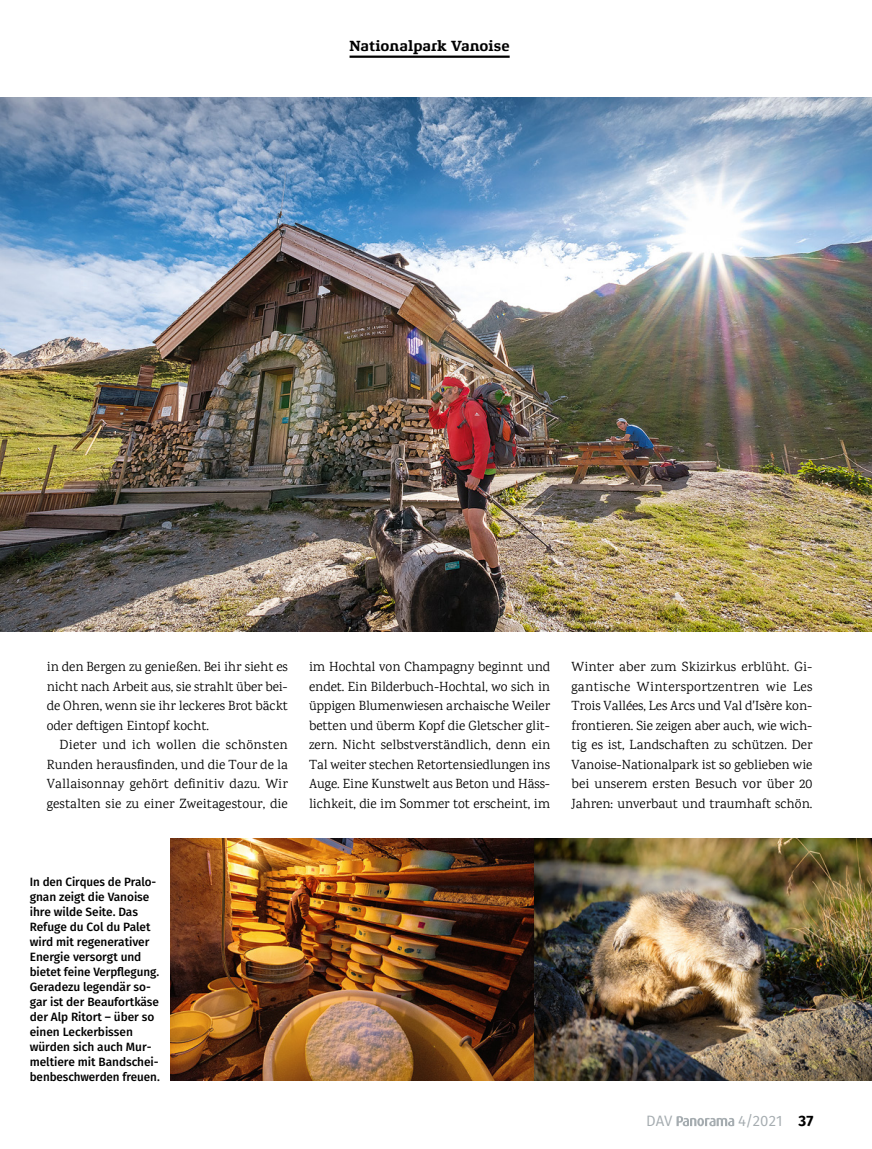
<style>
.page{position:relative;width:872px;height:1149px;background:#fff}
.page>*{position:absolute;margin:0;border:0;box-sizing:border-box;transform-origin:0 0}
.t1{font:700 15px "Xenois Slab Pro";letter-spacing:-.005em;color:#000}
.t2{font:15px "Fira Sans";color:#a5acb0}
.t3{font:13.5px/19.5px "Karma";color:#000;text-align:justify}
.t4{font:500 12px/15px "Fira Sans";letter-spacing:-.005em;color:#000}
.s1{font-family:"Fira Sans Condensed";font-size:12.75px}
.s2{font-weight:700;color:#000}
</style>
<div class="page">
<img style="left:0;top:98px;width:872px;height:533px">
<img style="left:0;top:545px;width:1px;height:603px">
<img style="left:171px;top:838px;width:701px;height:242px">
<hr style="left:349px;top:56px;width:160px;height:2px;background:#000">
<svg style="left:676px;top:1116px;width:58px;height:9px"></svg>
<p class="t1" style="left:349px;top:38px;width:162px">Nationalpark Vanoise</p>
<p class="t3" style="left:47px;top:656px;width:242px">in den Bergen zu genießen. Bei ihr sieht es nicht nach Arbeit aus, sie strahlt über bei&shy;de Ohren, wenn sie ihr leckeres Brot bäckt oder deftigen Eintopf kocht.</p>
<p class="t3" style="left:47px;top:734px;width:243px;text-indent:13px">Dieter und ich wollen die schönsten Runden herausfinden, und die Tour de la Vallaisonnay gehört definitiv dazu. Wir gestalten sie zu einer Zweitagestour, die</p>
<p class="t3" style="left:309px;top:656px;width:243px">im Hochtal von Champagny beginnt und endet. Ein Bilderbuch-Hochtal, wo sich in üppigen Blumenwiesen archaische Weiler betten und überm Kopf die Gletscher glit&shy;zern. Nicht selbstverständlich, denn ein Tal weiter stechen Retortensiedlungen ins Auge. Eine Kunstwelt aus Beton und Häss&shy;lichkeit, die im Sommer tot erscheint, im</p>
<p class="t3" style="left:571px;top:656px;width:243px">Winter aber zum Skizirkus erblüht. Gi&shy;gantische Wintersportzentren wie Les Trois Vallées, Les Arcs und Val d<span class="s1">’</span>Isère kon&shy;frontieren. Sie zeigen aber auch, wie wich&shy;tig es ist, Landschaften zu schützen. Der Vanoise-Nationalpark ist so geblieben wie bei unserem ersten Besuch vor über 20<br>Jahren: unverbaut und traumhaft schön.</p>
<p class="t4" style="left:30px;top:873px;width:131px">In den Cirques de Pralo&shy;gnan zeigt die Vanoise ihre wilde Seite. Das<br>Refuge du Col du Palet wird mit regenerativer<br>Energie versorgt und bietet feine Verpflegung.<br>Geradezu legendär so&shy;gar ist der Beaufortkäse der Alp Ritort – über so einen Leckerbissen würden sich auch Mur&shy;meltiere mit Bandschei&shy;benbeschwerden freuen.</p>
<p class="t2" style="left:646px;top:1109px;width:28px">DAV</p>
<p class="t2" style="left:738px;top:1109px;width:77px">4/2021 <span class="s2">37</span></p>
</div>
